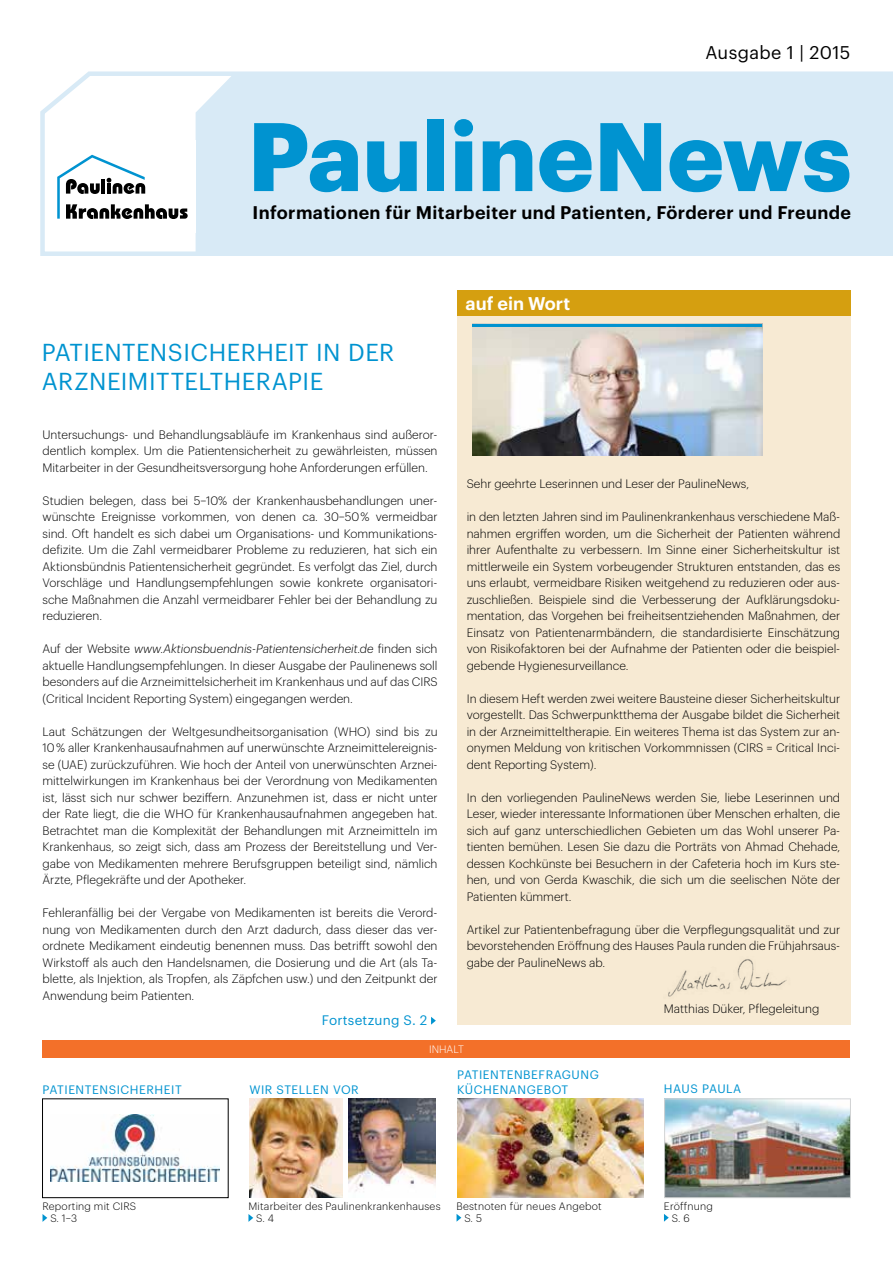
<style>
.page{position:relative;width:893px;height:1263px;background:#fff}
.page>*{position:absolute;margin:0;border:0;box-sizing:border-box;transform-origin:0 0}
.t1{font:700 94.95px "Graphik";color:#0093d0}
.t2{font:24px/28.8px "Graphik";letter-spacing:.015em;color:#0093d0}
.t3{font:600 18px "Graphik";letter-spacing:.02em;color:#000}
.t4{font:18px "Graphik";letter-spacing:.02em;color:#000}
.t5{font:600 18px "Graphik";color:#fff}
.t6{font:13.5px "Graphik";letter-spacing:.015em;color:#0093d0}
.t7{font:300 12px/16.5px "Graphik";color:#000;text-align:justify}
.t8{font:12px/15px "Graphik";letter-spacing:.045em;color:#0093d0}
.t9{font:300 10.5px/12px "Graphik";letter-spacing:.02em;color:#000}
.t10{font:300 10.5px "Graphik";letter-spacing:.005em;color:#fff}
.s1{font-style:italic}
</style>
<div class="page">
<svg style="left:40px;top:71px;width:853px;height:185px"></svg>
<div style="left:196px;top:74px;width:697px;height:180px;background:#d8eaf6"></div>
<div style="left:48px;top:140px;width:148px;height:93px;background:#fff"></div>
<svg style="left:57px;top:155px;width:131px;height:64px"></svg>
<svg style="left:431px;top:1017px;width:5px;height:8px"></svg>
<div style="left:43px;top:1041px;width:807px;height:17px;background:#f37029"></div>
<div style="left:457px;top:290px;width:394px;height:735px;background:#f7ead3"></div>
<div style="left:457px;top:290px;width:394px;height:26px;background:#d59f10"></div>
<img style="left:51px;top:1115px;width:169px;height:67px">
<div style="left:42px;top:1099px;width:186px;height:99px;border:1px solid #000"></div>
<img style="left:457px;top:1099px;width:186px;height:99px">
<img style="left:666px;top:1101px;width:183px;height:95px">
<div style="left:664px;top:1099px;width:187px;height:99px;border:1px solid #d1d3d4"></div>
<svg style="left:43px;top:1214px;width:4px;height:8px"></svg>
<svg style="left:664px;top:1214px;width:5px;height:8px"></svg>
<img style="left:250px;top:1099px;width:93px;height:99px">
<img style="left:349px;top:1099px;width:87px;height:93px">
<svg style="left:248px;top:1214px;width:5px;height:8px"></svg>
<svg style="left:457px;top:1214px;width:4px;height:8px"></svg>
<img style="left:472px;top:327px;width:290px;height:129px">
<hr style="left:472px;top:324px;width:290px;height:3px;background:#0093d0">
<img style="left:668px;top:959px;width:119px;height:38px">
<h3 class="t4" style="left:705px;top:39px;width:147px">Ausgabe 1 | 2015</h3>
<h1 class="t1" style="left:248px;top:83px;width:605px">PaulineNews</h1>
<h3 class="t3" style="left:253px;top:199px;width:600px">Informationen für Mitarbeiter und Patienten, Förderer und Freunde</h3>
<h2 class="t2" style="left:42px;top:336px;width:354px">PATIENTENSICHERHEIT IN DER<br>ARZNEIMITTELTHERAPIE</h2>
<p class="t7" style="left:43px;top:425px;width:397px">Untersuchungs- und Behandlungsabläufe im Krankenhaus sind außeror&shy;dentlich komplex. Um die Patientensicherheit zu gewährleisten, müssen Mitarbeiter in der Gesundheitsversorgung hohe Anforderungen erfüllen.</p>
<p class="t7" style="left:43px;top:491px;width:397px">Studien belegen, dass bei 5–10% der Krankenhausbehandlungen uner&shy;wünschte Ereignisse vorkommen, von denen ca. 30–50 % vermeidbar sind. Oft handelt es sich dabei um Organisations- und Kommunikations&shy;defizite. Um die Zahl vermeidbarer Probleme zu reduzieren, hat sich ein Aktionsbündnis Patientensicherheit gegründet. Es verfolgt das Ziel, durch Vorschläge und Handlungsempfehlungen sowie konkrete organisatori&shy;sche Maßnahmen die Anzahl vermeidbarer Fehler bei der Behandlung zu reduzieren.</p>
<p class="t7" style="left:43px;top:639px;width:397px">Auf der Website <span class="s1">www.Aktionsbuendnis-Patientensicherheit.de</span> finden sich aktuelle Handlungsempfehlungen. In dieser Ausgabe der Paulinenews soll besonders auf die Arzneimittelsicherheit im Krankenhaus und auf das CIRS (Critical Incident Reporting System) eingegangen werden.</p>
<p class="t7" style="left:43px;top:722px;width:397px">Laut Schätzungen der Weltgesundheitsorganisation (WHO) sind bis zu 10 % aller Krankenhausaufnahmen auf unerwünschte Arzneimittelereignis&shy;se (UAE) zurückzuführen. Wie hoch der Anteil von unerwünschten Arznei&shy;mittelwirkungen im Krankenhaus bei der Verordnung von Medikamenten ist, lässt sich nur schwer beziffern. Anzunehmen ist, dass er nicht unter der Rate liegt, die die WHO für Krankenhausaufnahmen angegeben hat.<br>Betrachtet man die Komplexität der Behandlungen mit Arzneimitteln im Krankenhaus, so zeigt sich, dass am Prozess der Bereitstellung und Ver&shy;gabe von Medikamenten mehrere Berufsgruppen beteiligt sind, nämlich Ärzte, Pflegekräfte und der Apotheker.</p>
<p class="t7" style="left:43px;top:903px;width:397px">Fehleranfällig bei der Vergabe von Medikamenten ist bereits die Verord&shy;nung von Medikamenten durch den Arzt dadurch, dass dieser das ver&shy;ordnete Medikament eindeutig benennen muss. Das betrifft sowohl den Wirkstoff als auch den Handelsnamen, die Dosierung und die Art (als Ta&shy;blette, als Injektion, als Tropfen, als Zäpfchen usw.) und den Zeitpunkt der Anwendung beim Patienten.</p>
<p class="t6" style="left:322px;top:1009px;width:107px">Fortsetzung S. 2</p>
<h3 class="t5" style="left:466px;top:290px;width:106px">auf ein Wort</h3>
<p class="t7" style="left:467px;top:474px;width:284px">Sehr geehrte Leserinnen und Leser der PaulineNews,</p>
<p class="t7" style="left:467px;top:507px;width:375px">in den letzten Jahren sind im Paulinenkrankenhaus verschiedene Maß&shy;nahmen ergriffen worden, um die Sicherheit der Patienten während ihrer Aufenthalte zu verbessern. Im Sinne einer Sicherheitskultur ist mittlerweile ein System vorbeugender Strukturen entstanden, das es uns erlaubt, vermeidbare Risiken weitgehend zu reduzieren oder aus&shy;zuschließen. Beispiele sind die Verbesserung der Aufklärungsdoku&shy;mentation, das Vorgehen bei freiheitsentziehenden Maßnahmen, der Einsatz von Patientenarmbändern, die standardisierte Einschätzung von Risikofaktoren bei der Aufnahme der Patienten oder die beispiel&shy;gebende Hygienesurveillance.</p>
<p class="t7" style="left:467px;top:689px;width:375px">In diesem Heft werden zwei weitere Bausteine dieser Sicherheitskultur vorgestellt. Das Schwerpunktthema der Ausgabe bildet die Sicherheit in der Arzneimitteltherapie. Ein weiteres Thema ist das System zur an&shy;onymen Meldung von kritischen Vorkommnissen (CIRS = Critical Inci&shy;dent Reporting System).</p>
<p class="t7" style="left:467px;top:788px;width:375px">In den vorliegenden PaulineNews werden Sie, liebe Leserinnen und Leser, wieder interessante Informationen über Menschen erhalten, die sich auf ganz unterschiedlichen Gebieten um das Wohl unserer Pa&shy;tienten bemühen. Lesen Sie dazu die Porträts von Ahmad Chehade, dessen Kochkünste bei Besuchern in der Cafeteria hoch im Kurs ste&shy;hen, und von Gerda Kwaschik, die sich um die seelischen Nöte der Patienten kümmert.</p>
<p class="t7" style="left:467px;top:920px;width:375px">Artikel zur Patientenbefragung über die Verpflegungsqualität und zur bevorstehenden Eröffnung des Hauses Paula runden die Frühjahrsaus&shy;gabe der PaulineNews ab.</p>
<p class="t7" style="left:664px;top:999px;width:157px">Matthias Düker, Pflegeleitung</p>
<p class="t8" style="left:43px;top:1081px;width:141px">PATIENTENSICHERHEIT</p>
<p class="t10" style="left:429px;top:1041px;width:36px">INHALT</p>
<p class="t8" style="left:457px;top:1066px;width:143px">PATIENTENBEFRAGUNG<br>KÜCHENANGEBOT</p>
<p class="t8" style="left:249px;top:1081px;width:111px">WIR STELLEN VOR</p>
<p class="t8" style="left:664px;top:1080px;width:79px">HAUS PAULA</p>
<p class="t9" style="left:50px;top:1199px;width:87px;text-indent:-8px">Reporting mit CIRS<br>S. 1–3</p>
<p class="t9" style="left:672px;top:1199px;width:43px;text-indent:-8px">Eröffnung<br>S. 6</p>
<p class="t9" style="left:464px;top:1199px;width:139px;text-indent:-8px">Bestnoten für neues Angebot<br>S. 5</p>
<p class="t9" style="left:256px;top:1199px;width:186px;text-indent:-8px">Mitarbeiter des Paulinenkrankenhauses<br>S. 4</p>
</div>
